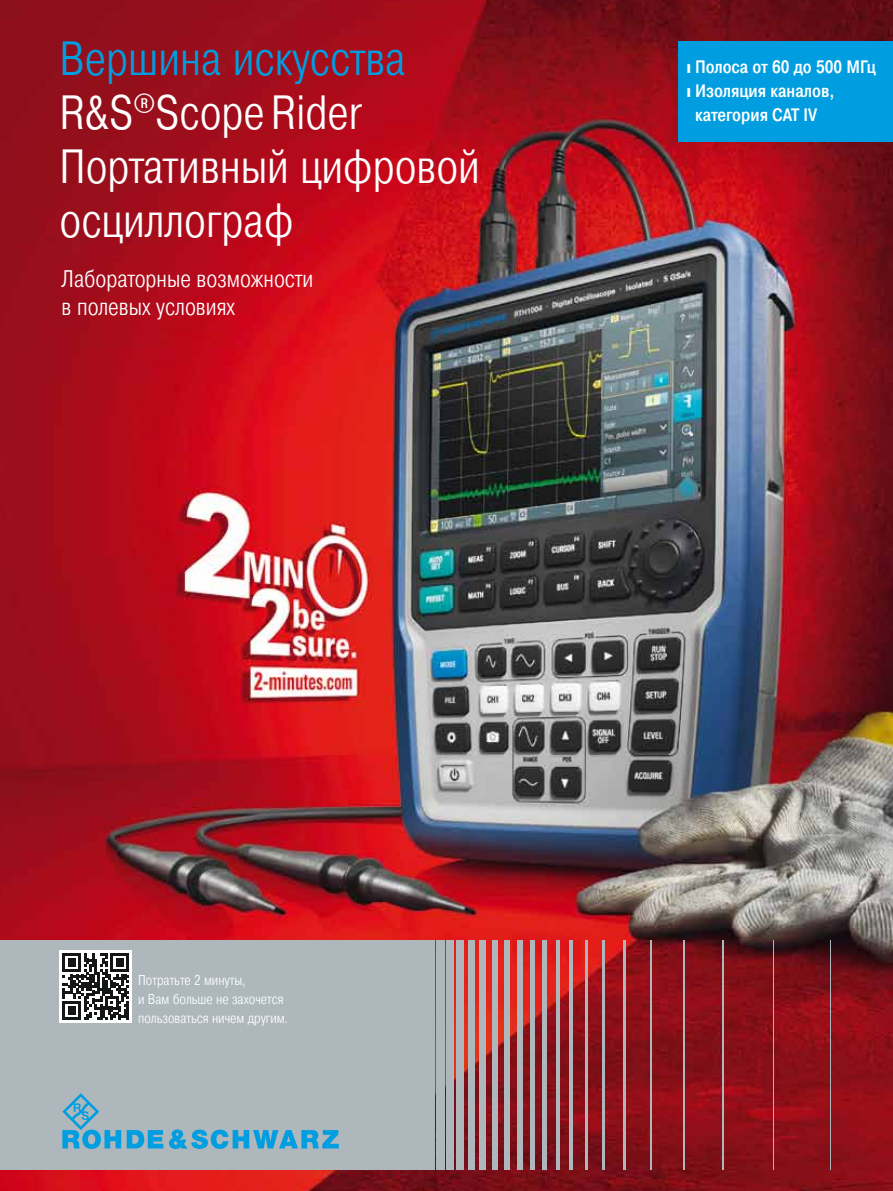
<style>
.page{position:relative;width:893px;height:1191px;background:#fff}
.page>*{position:absolute;margin:0;border:0;box-sizing:border-box;transform-origin:0 0}
.t1{font:300 48px/54px "Pragmatica Cond";color:#fff}
.t2{font:300 24px/28.5px "Pragmatica Cond";color:#fff}
.t3{font:500 18px "Pragmatica Cond";color:#fff}
.t4{font:300 14.25px/19.2px "Pragmatica Cond";color:#fff}
.s1{color:#009ee0}
.s2{font-family:"Linotype Univers 420 Cn";font-weight:400}
</style>
<div class="page">
<img style="left:0;top:0;width:893px;height:1191px">
<div style="left:426px;top:940px;width:9px;height:229px;background:#adb7bc"></div>
<div style="left:436px;top:940px;width:8px;height:229px;background:#adb7bc"></div>
<div style="left:446px;top:940px;width:8px;height:229px;background:#adb7bc"></div>
<div style="left:457px;top:940px;width:7px;height:229px;background:#adb7bc"></div>
<div style="left:468px;top:940px;width:7px;height:229px;background:#adb7bc"></div>
<div style="left:480px;top:940px;width:6px;height:229px;background:#adb7bc"></div>
<div style="left:492px;top:940px;width:6px;height:229px;background:#adb7bc"></div>
<div style="left:504px;top:940px;width:6px;height:229px;background:#adb7bc"></div>
<div style="left:517px;top:940px;width:5px;height:229px;background:#adb7bc"></div>
<hr style="left:530px;top:940px;width:4px;height:229px;background:#adb7bc">
<hr style="left:543px;top:940px;width:4px;height:229px;background:#adb7bc">
<hr style="left:556px;top:940px;width:4px;height:229px;background:#adb7bc">
<hr style="left:569px;top:940px;width:4px;height:229px;background:#adb7bc">
<hr style="left:585px;top:940px;width:3px;height:229px;background:#adb7bc">
<hr style="left:603px;top:940px;width:2px;height:229px;background:#adb7bc">
<hr style="left:623px;top:940px;width:2px;height:229px;background:#adb7bc">
<hr style="left:651px;top:940px;width:1px;height:229px;background:#adb7bc">
<hr style="left:683px;top:940px;width:2px;height:229px;background:#adb7bc">
<hr style="left:723px;top:940px;width:1px;height:229px;background:#adb7bc">
<hr style="left:773px;top:940px;width:1px;height:229px;background:#adb7bc">
<hr style="left:830px;top:940px;width:1px;height:229px;background:#adb7bc">
<div style="left:0;top:940px;width:425px;height:229px;background:#adb7bc"></div>
<svg style="left:127px;top:1130px;width:36px;height:18px"></svg>
<svg style="left:62px;top:1093px;width:59px;height:56px"></svg>
<svg style="left:169px;top:1129px;width:170px;height:20px"></svg>
<div style="left:60px;top:950px;width:72px;height:72px;background:#fff"></div>
<svg style="left:63px;top:953px;width:66px;height:67px"></svg>
<div style="left:679px;top:41px;width:214px;height:101px;background:#009ee0"></div>
<h1 class="t1" style="left:60px;top:32px;width:422px"><span class="s1">Вершина искусства<br></span>R&amp;S<sup>®</sup>Scope Rider<br>Портативный цифровой осциллограф</h1>
<h2 class="t2" style="left:62px;top:265px;width:253px">Лабораторные возможности в полевых условиях</h2>
<p class="t3" style="left:687px;top:56px;width:191px"><span class="s2">❙</span> Полоса от 60 до 500 МГц</p>
<p class="t3" style="left:687px;top:80px;width:149px"><span class="s2">❙</span> Изоляция каналов,</p>
<p class="t3" style="left:695px;top:104px;width:124px">категория CAT IV</p>
<p class="t4" style="left:138px;top:970px;width:151px">Потратьте 2 минуты,<br>и Bам больше не захочется пользоваться ничем другим.</p>
</div>
